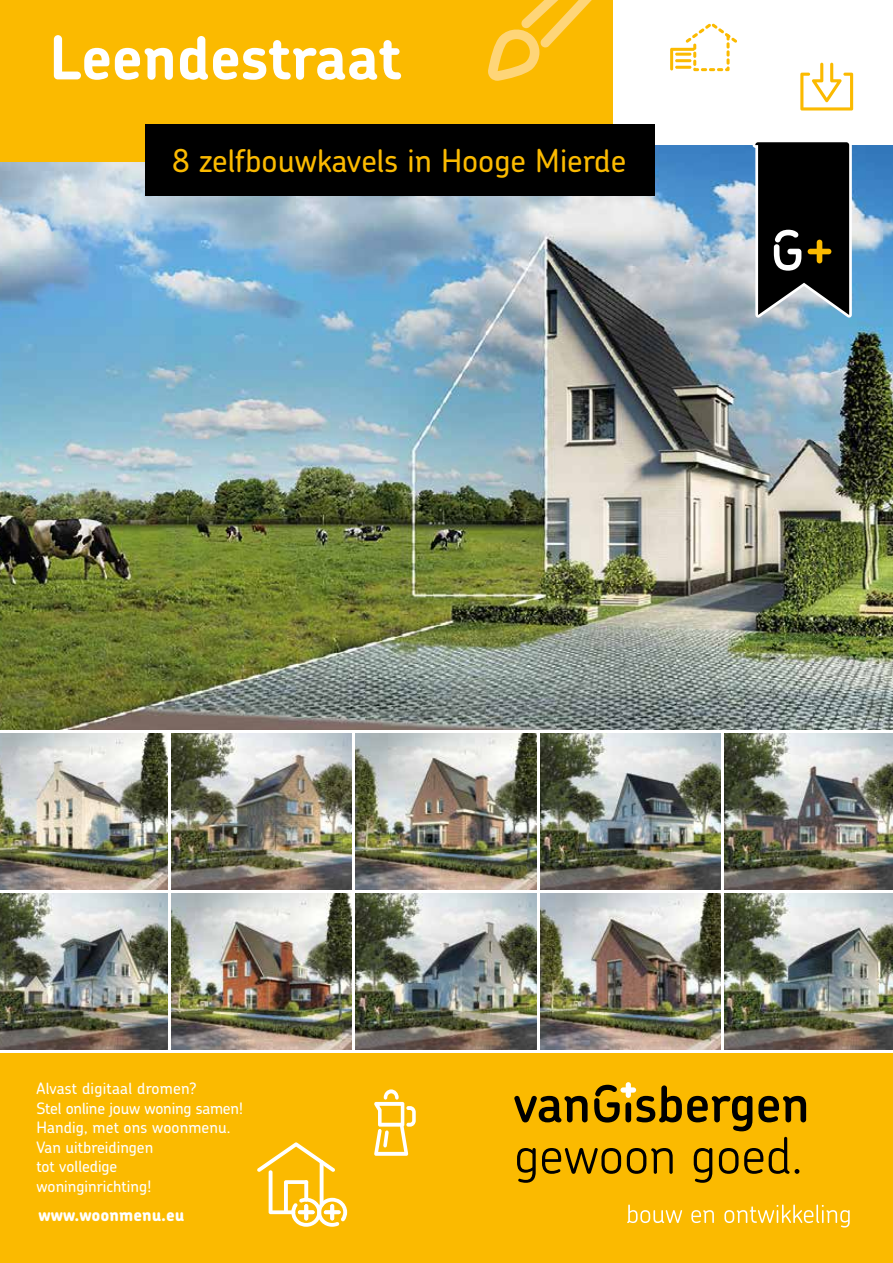
<style>
.page{position:relative;width:893px;height:1263px;background:#fff}
.page>*{position:absolute;margin:0;border:0;box-sizing:border-box;transform-origin:0 0}
.t1{font:700 60px "Chevin";color:#fff}
.t2{font:500 31.5px "Chevin";color:#fbba00}
.t3{font:800 16.5px "Chevin";color:#fff}
.t4{font:500 15.75px/19.5px "Chevin";color:#fff}
</style>
<div class="page">
<img style="left:0;top:145px;width:893px;height:905px">
<hr style="left:168px;top:722px;width:3px;height:339px;background:#fff">
<hr style="left:352px;top:722px;width:3px;height:339px;background:#fff">
<hr style="left:537px;top:722px;width:2px;height:339px;background:#fff">
<hr style="left:721px;top:722px;width:3px;height:339px;background:#fff">
<div style="left:0;top:1053px;width:893px;height:210px;background:#fbba00"></div>
<div style="left:0;top:0;width:613px;height:162px;background:#fbba00"></div>
<div style="left:145px;top:124px;width:510px;height:72px;background:#000"></div>
<svg style="left:750px;top:142px;width:104px;height:183px;background:#343a3c"></svg>
<svg style="left:488px;top:0;width:104px;height:81px"></svg>
<svg style="left:627px;top:1204px;width:55px;height:19px"></svg>
<svg style="left:691px;top:1210px;width:23px;height:13px"></svg>
<svg style="left:724px;top:1204px;width:126px;height:23px;background:#fbc732"></svg>
<svg style="left:514px;top:1096px;width:74px;height:26px;background:#815f00"></svg>
<svg style="left:594px;top:1082px;width:158px;height:49px;background:#b38604"></svg>
<svg style="left:758px;top:1096px;width:48px;height:26px"></svg>
<svg style="left:517px;top:1148px;width:19px;height:35px"></svg>
<svg style="left:542px;top:1148px;width:79px;height:26px;background:#a47900"></svg>
<svg style="left:627px;top:1148px;width:46px;height:26px"></svg>
<svg style="left:694px;top:1148px;width:18px;height:35px"></svg>
<svg style="left:719px;top:1148px;width:19px;height:26px"></svg>
<svg style="left:744px;top:1148px;width:19px;height:26px"></svg>
<svg style="left:769px;top:1137px;width:20px;height:37px"></svg>
<svg style="left:795px;top:1169px;width:4px;height:5px"></svg>
<svg style="left:800px;top:63px;width:53px;height:48px"></svg>
<svg style="left:670px;top:24px;width:67px;height:47px"></svg>
<svg style="left:257px;top:1142px;width:90px;height:85px"></svg>
<svg style="left:304px;top:1204px;width:4px;height:16px"></svg>
<svg style="left:298px;top:1210px;width:17px;height:4px"></svg>
<hr style="left:0;top:730px;width:893px;height:2px;background:#fff">
<hr style="left:0;top:891px;width:893px;height:2px;background:#fff">
<svg style="left:374px;top:1089px;width:42px;height:67px"></svg>
<h1 class="t1" style="left:49px;top:18px;width:354px">Leendestraat</h1>
<h2 class="t2" style="left:172px;top:140px;width:455px">8 zelfbouwkavels in Hooge Mierde</h2>
<p class="t4" style="left:37px;top:1078px;width:208px">Alvast digitaal dromen?<br>Stel online jouw woning samen!<br>Handig, met ons woonmenu.<br>Van uitbreidingen<br>tot volledige<br>woninginrichting!</p>
<p class="t3" style="left:39px;top:1204px;width:148px">www.woonmenu.eu</p>
</div>
